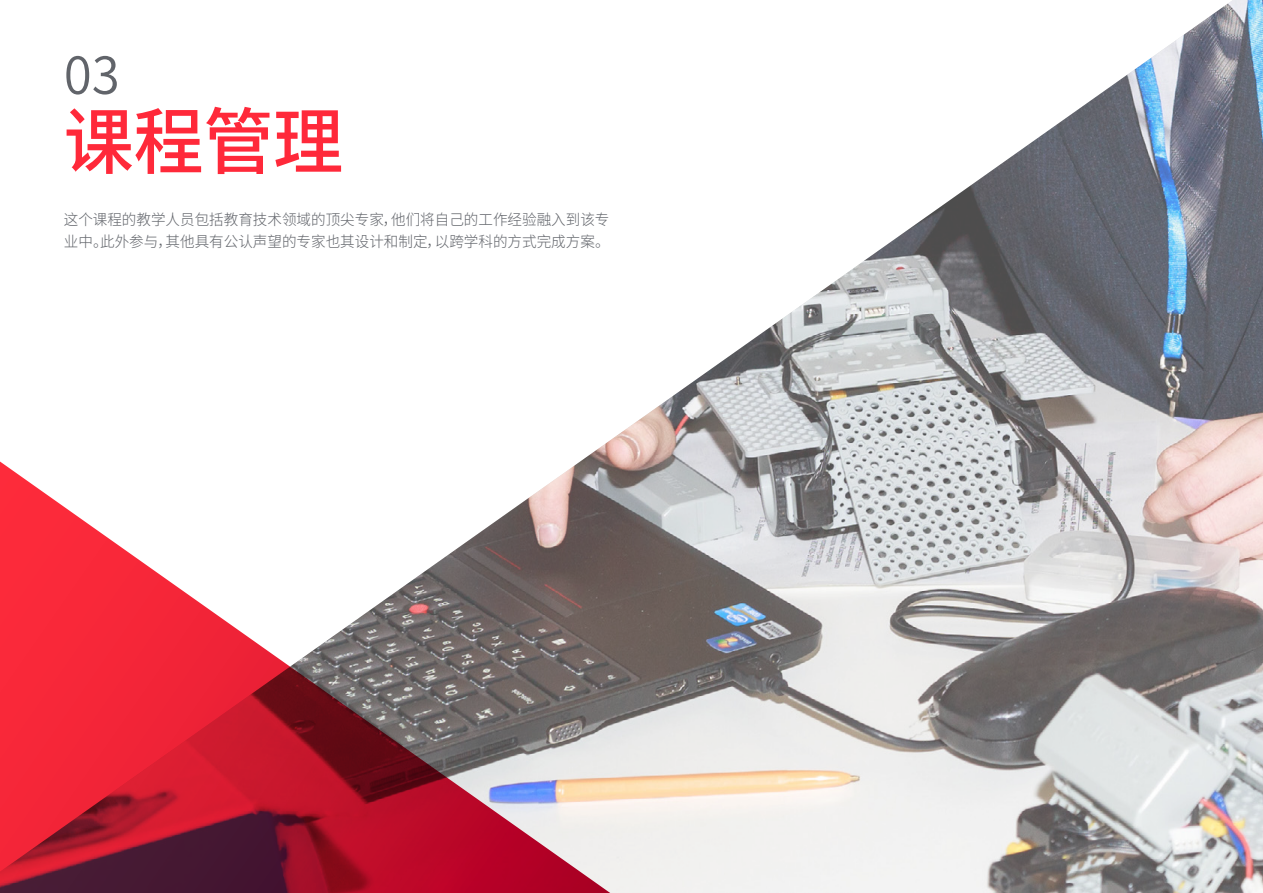
<style>
.page{position:relative;width:1263px;height:893px;background:#fff}
.page>*{position:absolute;margin:0;border:0;box-sizing:border-box;transform-origin:0 0}
.t1{font:500 72px "Source Han Sans CN";color:#ff293a}
.t2{font:52.5px "Source Han Sans CN";color:#61646a}
.t3{font:300 15px/22.5px "Source Han Sans CN";color:#61646a}
</style>
<div class="page">
<img style="left:602px;top:0;width:661px;height:893px">
<svg style="left:0;top:446px;width:640px;height:447px"></svg>
<h2 class="t2" style="left:64px;top:45px;width:57px">03</h2>
<h1 class="t1" style="left:64px;top:101px;width:281px">课程管理</h1>
<p class="t3" style="left:64px;top:208px;width:547px">这个课程的教学人员包括教育技术领域的顶尖专家，他们将自己的工作经验融入到该专业中。此外参与，其他具有公认声望的专家也其设计和制定，以跨学科的方式完成方案。</p>
</div>
